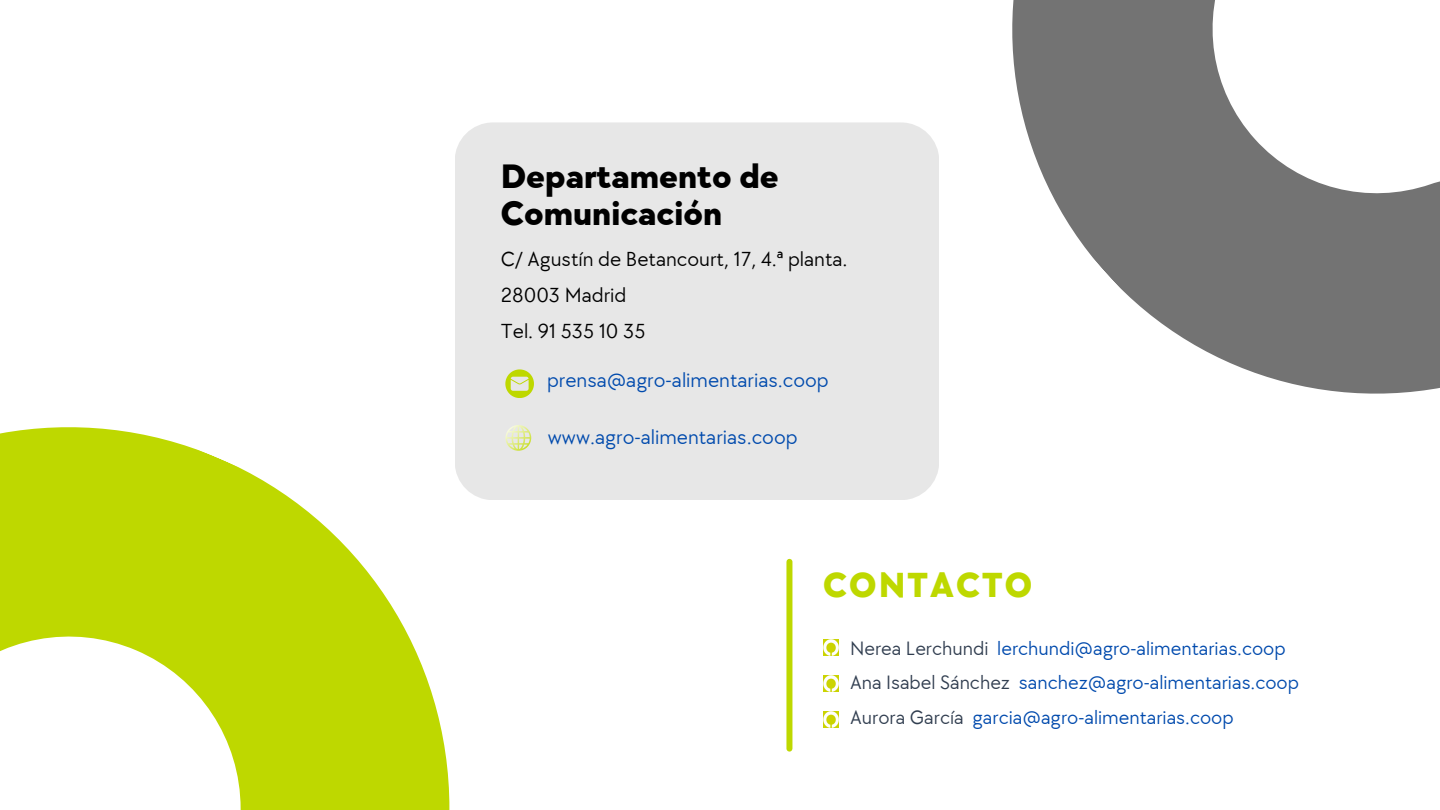
<style>
.page{position:relative;width:1440px;height:810px;background:#fff}
.page>*{position:absolute;margin:0;border:0;box-sizing:border-box;transform-origin:0 0}
.t1{font:800 36px "TT Chocolates";letter-spacing:.06em;color:#bed800}
.t2{font:800 35px/36.8px "TT Chocolates";color:#000}
.t3{font:21px/35.9px "TT Chocolates";color:#000}
.t4{font:21px "TT Chocolates";color:#004aad}
.t5{font:20px "TT Chocolates";color:#004aad}
.s1{color:#313e50}
</style>
<div class="page">
<svg style="left:0;top:427px;width:450px;height:383px;fill:#bed800"></svg>
<svg style="left:1012px;top:0;width:428px;height:394px;fill:#737373"></svg>
<div style="left:455px;top:122px;width:484px;height:378px;background:#e7e7e7;border-radius:38px"></div>
<svg style="left:505px;top:425px;width:26px;height:26px"></svg>
<svg style="left:505px;top:369px;width:29px;height:29px"></svg>
<div style="left:786px;top:562px;width:6px;height:187px;background:#bed800"></div>
<img style="left:823px;top:639px;width:16px;height:16px">
<img style="left:823px;top:675px;width:16px;height:16px">
<img style="left:823px;top:712px;width:16px;height:15px">
<h2 class="t2" style="left:501px;top:159px;width:279px">Departamento de<br>Comunicación</h2>
<p class="t3" style="left:501px;top:242px;width:348px">C/ Agustín de Betancourt, 17, 4.ª planta.<br>28003 Madrid</p>
<p class="t3" style="left:501px;top:314px;width:146px">Tel. 91 535 10 35</p>
<p class="t4" style="left:547px;top:368px;width:283px">prensa@agro-alimentarias.coop</p>
<p class="t4" style="left:548px;top:425px;width:251px">www.agro-alimentarias.coop</p>
<p class="t1" style="left:823px;top:564px;width:211px">CONTACTO</p>
<h1 class="t5" style="left:850px;top:637px;width:437px"><span class="s1">Nerea Lerchundi</span> lerchundi@agro-alimentarias.coop</h1>
<p class="t5" style="left:850px;top:671px;width:451px"><span class="s1">Ana Isabel Sánchez</span> sanchez@agro-alimentarias.coop</p>
<p class="t5" style="left:850px;top:706px;width:385px"><span class="s1">Aurora García</span> garcia@agro-alimentarias.coop</p>
</div>
